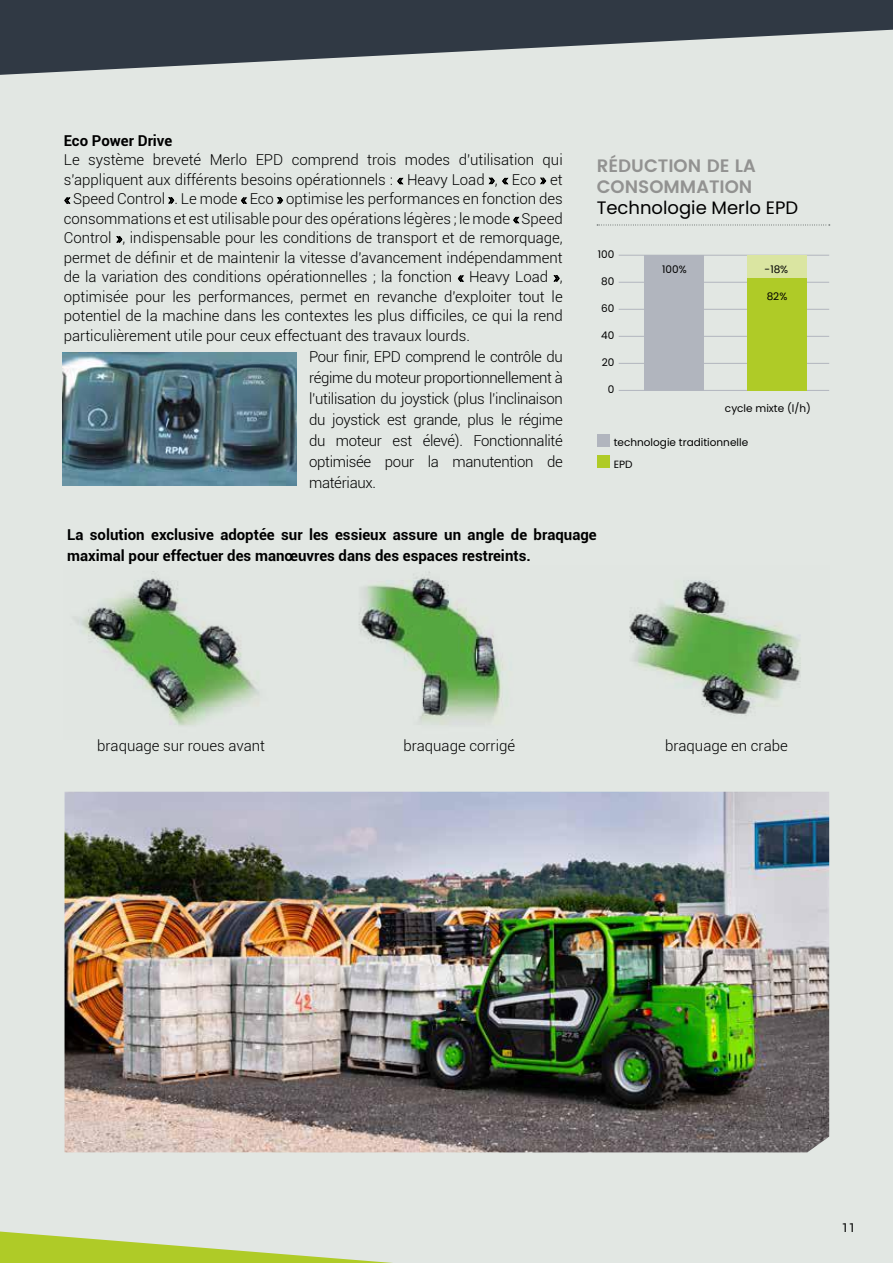
<style>
.page{position:relative;width:893px;height:1263px;background:#e2e7e3}
.page>*{position:absolute;margin:0;border:0;box-sizing:border-box;transform-origin:0 0}
.t1{font:600 18px/21px "Poppins";color:#929291}
.t2{font:18px "Poppins";color:#000}
.t3{font:300 15px/19.5px "Roboto";color:#000;text-align:justify}
.t4{font:700 15px/21px "Roboto";color:#000}
.t5{font:12px "Roboto";color:#000}
.t6{font:10.5px/21.5px "Poppins";color:#000}
.s1{font-weight:100}
</style>
<div class="page">
<svg style="left:0;top:0;width:893px;height:75px;fill:#303944"></svg>
<svg style="left:0;top:1231px;width:393px;height:32px"></svg>
<img style="left:65px;top:792px;width:764px;height:360px">
<hr style="left:619px;top:390px;width:210px;height:1px;background:#b1b5be">
<hr style="left:619px;top:363px;width:210px;height:1px;background:#b1b5be">
<hr style="left:619px;top:336px;width:210px;height:1px;background:#b1b5be">
<hr style="left:619px;top:309px;width:210px;height:1px;background:#b1b5be">
<hr style="left:619px;top:282px;width:210px;height:1px;background:#b1b5be">
<hr style="left:619px;top:255px;width:210px;height:1px;background:#b1b5be">
<div style="left:644px;top:255px;width:60px;height:135px;background:#b1b5be"></div>
<div style="left:747px;top:255px;width:60px;height:25px;background:#dae5a1"></div>
<div style="left:747px;top:278px;width:60px;height:112px;background:#afcb27"></div>
<svg style="left:597px;top:225px;width:233px;height:1px"></svg>
<img style="left:63px;top:353px;width:233px;height:132px">
<img style="left:76px;top:571px;width:725px;height:155px">
<div style="left:597px;top:434px;width:12px;height:13px;background:#b1b5be"></div>
<div style="left:597px;top:455px;width:12px;height:13px;background:#afcb27"></div>
<p class="t4" style="left:64px;top:131px;width:110px">Eco Power Drive</p>
<p class="t3" style="left:64px;top:151px;width:500px">Le système breveté Merlo EPD comprend trois modes d'utilisation qui s'appliquent aux différents besoins opérationnels : <span class="s1">«</span> Heavy Load <span class="s1">»</span>, <span class="s1">«</span> Eco <span class="s1">»</span> et <span class="s1">«</span> Speed Control <span class="s1">»</span>. Le mode <span class="s1">«</span> Eco <span class="s1">»</span> optimise les performances en fonction des consommations et est utilisable pour des opérations légères ; le mode <span class="s1">«</span> Speed Control <span class="s1">»</span>, indispensable pour les conditions de transport et de remorquage, permet de définir et de maintenir la vitesse d'avancement indépendamment de la variation des conditions opérationnelles ; la fonction <span class="s1">«</span> Heavy Load <span class="s1">»</span>, optimisée pour les performances, permet en revanche d'exploiter tout le potentiel de la machine dans les contextes les plus difficiles, ce qui la rend particulièrement utile pour ceux effectuant des travaux lourds.</p>
<p class="t3" style="left:309px;top:346px;width:255px;line-height:21px">Pour finir, EPD comprend le contrôle du régime du moteur proportionnellement à l’utilisation du joystick (plus l’inclinaison du joystick est grande, plus le régime du moteur est élevé). Fonctionnalité optimisée pour la manutention de matériaux.</p>
<p class="t1" style="left:597px;top:155px;width:161px">RÉDUCTION DE LA<br>CONSOMMATION</p>
<p class="t2" style="left:597px;top:197px;width:203px">Technologie Merlo EPD</p>
<p class="t6" style="left:598px;top:244px;width:18px">100</p>
<p class="t6" style="left:601px;top:271px;width:15px">80</p>
<p class="t6" style="left:601px;top:298px;width:15px">60</p>
<p class="t6" style="left:601px;top:325px;width:15px">40</p>
<p class="t6" style="left:602px;top:352px;width:14px">20</p>
<p class="t6" style="left:608px;top:379px;width:8px">0</p>
<p class="t6" style="left:662px;top:259px;width:26px">100%</p>
<p class="t6" style="left:764px;top:259px;width:25px">-18%</p>
<p class="t6" style="left:767px;top:286px;width:22px">82%</p>
<p class="t6" style="left:725px;top:398px;width:87px">cycle mixte (l/h)</p>
<p class="t6" style="left:614px;top:432px;width:136px">technologie traditionnelle<br>EPD</p>
<p class="t4" style="left:67px;top:525px;width:531px">La solution exclusive adoptée sur les essieux assure un angle de braquage maximal pour effectuer des manœuvres dans des espaces restreints.</p>
<p class="t3" style="left:97px;top:737px;width:169px">braquage sur roues avant</p>
<p class="t3" style="left:403px;top:737px;width:113px">braquage corrigé</p>
<p class="t3" style="left:665px;top:737px;width:124px">braquage en crabe</p>
<p class="t5" style="left:842px;top:1222px;width:15px">11</p>
</div>
